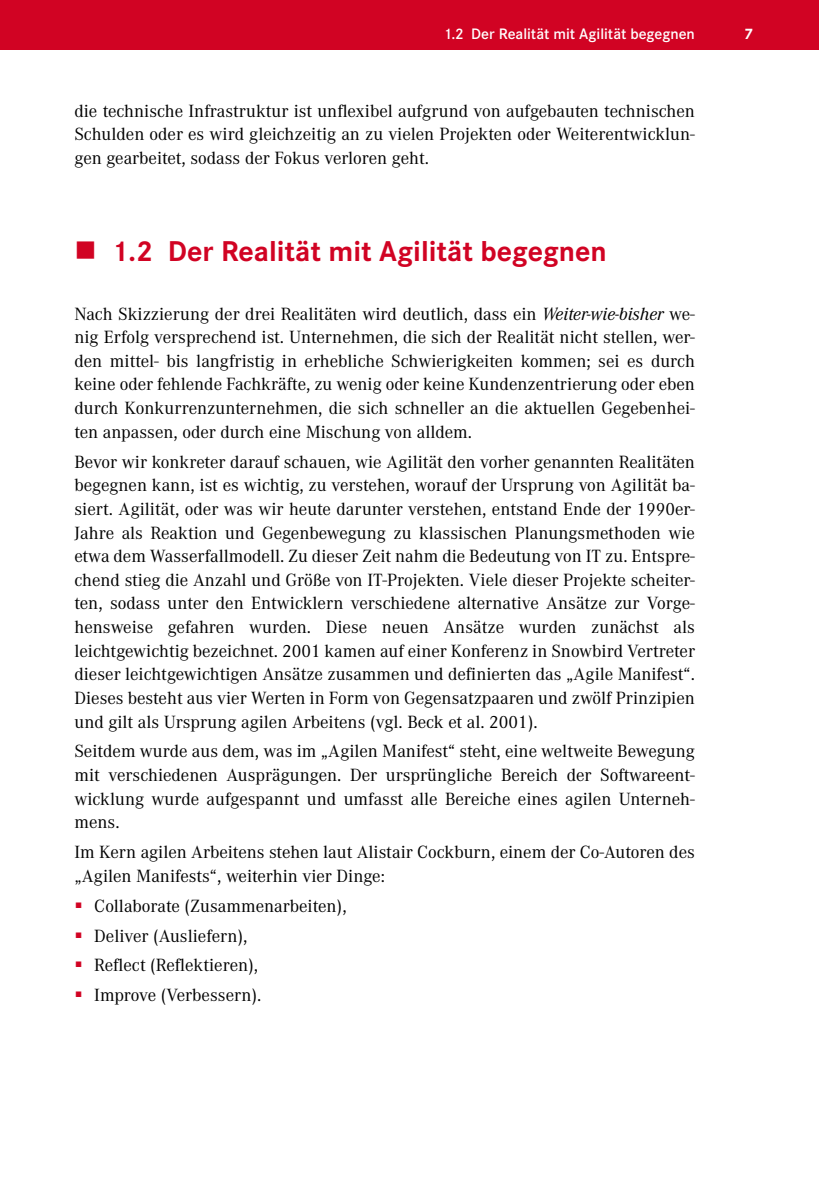
<style>
.page{position:relative;width:819px;height:1191px;background:#fff}
.page>*{position:absolute;margin:0;border:0;box-sizing:border-box;transform-origin:0 0}
.t1{font:700 29.75px "Corporate S Pro";color:#d10323}
.t2{font:18.38px/23.6px "Corporate A Pro";color:#000;text-align:justify}
.t3{font:600 15.75px "Corporate S Pro";color:#fff}
.t4{font:700 15.75px "Corporate S Pro";color:#fff}
.s1{font-style:italic}
</style>
<div class="page">
<div style="left:0;top:0;width:819px;height:50px;background:#d10323"></div>
<p class="t3" style="left:446px;top:23px;width:250px">1.2 Der Realität mit Agilität begegnen</p>
<p class="t4" style="left:744px;top:22px;width:9px">7</p>
<p class="t2" style="left:74px;top:98px;width:622px">die technische Infrastruktur ist unflexibel aufgrund von aufgebauten technischen Schulden oder es wird gleichzeitig an zu vielen Projekten oder Weiterentwicklun&shy;gen gearbeitet, sodass der Fokus verloren geht.</p>
<p class="t1" style="left:111px;top:228px;width:496px">1.2 Der Realität mit Agilität begegnen</p>
<p class="t2" style="left:74px;top:301px;width:622px">Nach Skizzierung der drei Realitäten wird deutlich, dass ein <span class="s1">Weiter-wie-bisher</span> we&shy;nig Erfolg versprechend ist. Unternehmen, die sich der Realität nicht stellen, wer&shy;den mittel- bis langfristig in erhebliche Schwierigkeiten kommen; sei es durch keine oder fehlende Fachkräfte, zu wenig oder keine Kundenzentrierung oder eben durch Konkurrenzunternehmen, die sich schneller an die aktuellen Gegebenhei&shy;ten anpassen, oder durch eine Mischung von alldem.</p>
<p class="t2" style="left:74px;top:449px;width:622px">Bevor wir konkreter darauf schauen, wie Agilität den vorher genannten Realitäten begegnen kann, ist es wichtig, zu verstehen, worauf der Ursprung von Agilität ba&shy;siert. Agilität, oder was wir heute darunter verstehen, entstand Ende der 1990er-Jahre als Reaktion und Gegenbewegung zu klassischen Planungsmethoden wie etwa dem Wasserfallmodell. Zu dieser Zeit nahm die Bedeutung von IT zu. Entspre&shy;chend stieg die Anzahl und Größe von IT-Projekten. Viele dieser Projekte scheiter&shy;ten, sodass unter den Entwicklern verschiedene alternative Ansätze zur Vorge&shy;hensweise gefahren wurden. Diese neuen Ansätze wurden zunächst als leichtgewichtig bezeichnet. 2001 kamen auf einer Konferenz in Snowbird Vertreter dieser leichtgewichtigen Ansätze zusammen und definierten das „Agile Manifest“.<br>Dieses besteht aus vier Werten in Form von Gegensatzpaaren und zwölf Prinzipien und gilt als Ursprung agilen Arbeitens (vgl. Beck et al. 2001).</p>
<p class="t2" style="left:74px;top:739px;width:622px">Seitdem wurde aus dem, was im „Agilen Manifest“ steht, eine weltweite Bewegung mit verschiedenen Ausprägungen. Der ursprüngliche Bereich der Softwareent&shy;wicklung wurde aufgespannt und umfasst alle Bereiche eines agilen Unterneh&shy;mens.</p>
<p class="t2" style="left:74px;top:839px;width:622px">Im Kern agilen Arbeitens stehen laut Alistair Cockburn, einem der Co-Autoren des „Agilen Manifests“, weiterhin vier Dinge:</p>
<p class="t2" style="left:94px;top:890px;width:254px;line-height:29.8px;text-align:left">Collaborate (Zusammenarbeiten),<br>Deliver (Ausliefern),<br>Reflect (Reflektieren),<br>Improve (Verbessern).</p>
</div>
